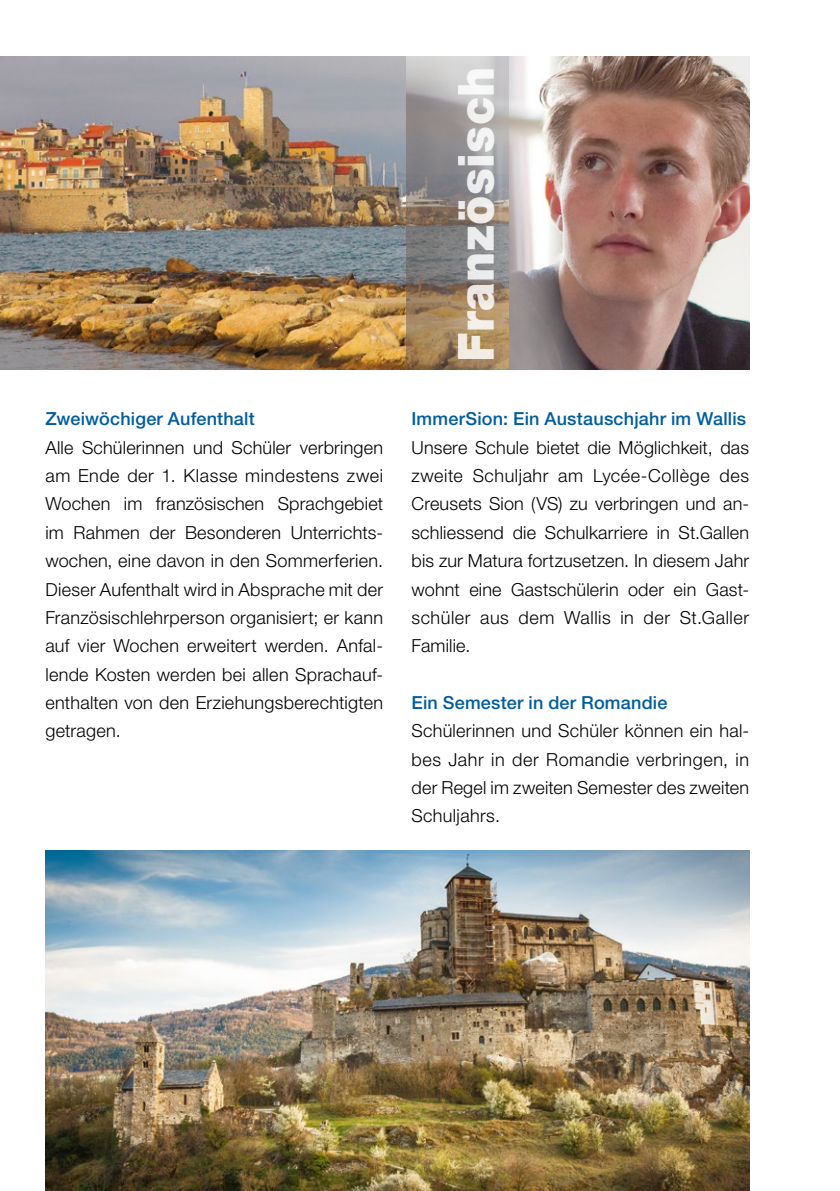
<style>
.page{position:relative;width:840px;height:1191px;background:#fff}
.page>*{position:absolute;margin:0;border:0;box-sizing:border-box;transform-origin:0 0}
.t1{font:900 50px "Helvetica Neue";letter-spacing:.01em;color:#fff;scale:.93 1}
.t2{font:300 18px/28.4px "Helvetica Neue";letter-spacing:.015em;color:#000;text-align:justify}
.t3{font:500 18px "Helvetica Neue";letter-spacing:.01em;color:#005d9d}
</style>
<div class="page">
<img style="left:0;top:57px;width:748px;height:313px">
<img style="left:405px;top:57px;width:103px;height:313px">
<img style="left:45px;top:850px;width:703px;height:341px">
<p class="t3" style="left:45px;top:408px;width:211px">Zweiwöchiger Aufenthalt</p>
<p class="t2" style="left:45px;top:433px;width:339px">Alle Schülerinnen und Schüler verbringen am Ende der 1. Klasse mindestens zwei Wochen im französischen Sprachgebiet im Rahmen der Besonderen Unterrichts&shy;wochen, eine davon in den Sommerferien.<br>Dieser Aufenthalt wird in Absprache mit der Französischlehrperson organisiert; er kann auf vier Wochen erweitert werden. Anfal&shy;lende Kosten werden bei allen Sprachauf&shy;enthalten von den Erziehungsberechtigten getragen.</p>
<h1 class="t1" style="left:446px;top:361px;width:319px;rotate:-90deg">Französisch</h1>
<p class="t3" style="left:411px;top:408px;width:336px">ImmerSion: Ein Austauschjahr im Wallis</p>
<p class="t2" style="left:411px;top:433px;width:339px">Unsere Schule bietet die Möglichkeit, das zweite Schuljahr am Lycée-Collège des Creusets Sion (VS) zu verbringen und an&shy;schliessend die Schulkarriere in St.Gallen bis zur Matura fortzusetzen. In diesem Jahr wohnt eine Gastschülerin oder ein Gast&shy;schüler aus dem Wallis in der St.Galler Familie.</p>
<p class="t3" style="left:411px;top:692px;width:257px">Ein Semester in der Romandie</p>
<p class="t2" style="left:411px;top:716px;width:339px">Schülerinnen und Schüler können ein hal&shy;bes Jahr in der Romandie verbringen, in der Regel im zweiten Semester des zweiten Schuljahrs.</p>
</div>
